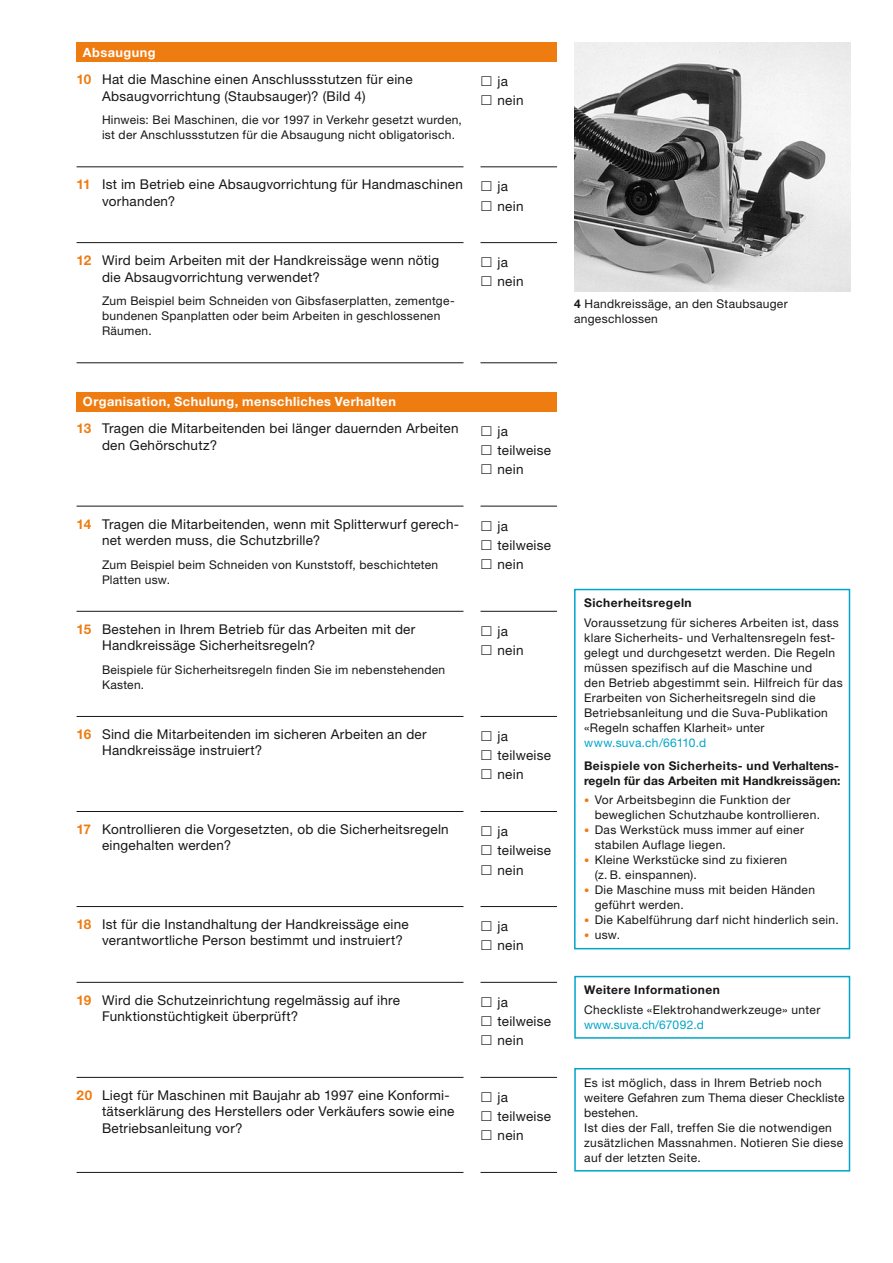
<style>
.page{position:relative;width:893px;height:1263px;background:#fff}
.page>*{position:absolute;margin:0;border:0;box-sizing:border-box;transform-origin:0 0}
.t1{font:13.5px/19.2px "Helvetica Neue LT Std";letter-spacing:.02em;color:#181716}
.t2{font:700 12.75px "Helvetica Neue LT Std";letter-spacing:.035em;color:#fff}
.t3{font:12px/15px "Helvetica Neue LT Std";letter-spacing:.025em;color:#181716}
.t4{font:700 12px/15px "Helvetica Neue LT Std";letter-spacing:.01em;color:#181716}
.t5{font:700 12px "Helvetica Neue LT Std";letter-spacing:.035em;color:#181716}
.t6{font:12px "Helvetica Neue LT Std";letter-spacing:.025em;color:#00a5c8}
.t7{font:12px "Helvetica Neue LT Std";letter-spacing:.005em;color:#00a5c8}
.s1{font-weight:700;color:#ef7c11}
.s2{font-weight:700}
.s3{font-size:10.5px;color:#ef7c11}
</style>
<div class="page">
<img style="left:574px;top:43px;width:276px;height:248px">
<div style="left:77px;top:43px;width:480px;height:19px;background:#ef7c11"></div>
<hr style="left:480px;top:166px;width:77px;height:1px;background:#181716">
<hr style="left:480px;top:242px;width:77px;height:1px;background:#181716">
<hr style="left:480px;top:362px;width:77px;height:1px;background:#181716">
<hr style="left:77px;top:166px;width:386px;height:1px;background:#181716">
<hr style="left:77px;top:242px;width:386px;height:1px;background:#181716">
<hr style="left:77px;top:362px;width:386px;height:1px;background:#181716">
<div style="left:77px;top:392px;width:480px;height:19px;background:#ef7c11"></div>
<hr style="left:480px;top:506px;width:77px;height:1px;background:#181716">
<hr style="left:480px;top:611px;width:77px;height:1px;background:#181716">
<hr style="left:480px;top:716px;width:77px;height:1px;background:#181716">
<hr style="left:480px;top:811px;width:77px;height:1px;background:#181716">
<hr style="left:480px;top:906px;width:77px;height:1px;background:#181716">
<hr style="left:480px;top:982px;width:77px;height:1px;background:#181716">
<hr style="left:480px;top:1077px;width:77px;height:1px;background:#181716">
<hr style="left:480px;top:1172px;width:77px;height:1px;background:#181716">
<hr style="left:77px;top:506px;width:386px;height:1px;background:#181716">
<hr style="left:77px;top:611px;width:386px;height:1px;background:#181716">
<hr style="left:77px;top:716px;width:386px;height:1px;background:#181716">
<hr style="left:77px;top:811px;width:386px;height:1px;background:#181716">
<hr style="left:77px;top:906px;width:386px;height:1px;background:#181716">
<hr style="left:77px;top:982px;width:386px;height:1px;background:#181716">
<hr style="left:77px;top:1077px;width:386px;height:1px;background:#181716">
<hr style="left:77px;top:1172px;width:386px;height:1px;background:#181716">
<div style="left:574px;top:589px;width:276px;height:360px;border:2px solid #00a5c8"></div>
<div style="left:574px;top:1068px;width:276px;height:103px;border:2px solid #00a5c8"></div>
<div style="left:574px;top:976px;width:276px;height:63px;border:2px solid #00a5c8"></div>
<p class="t2" style="left:83px;top:44px;width:74px">Absaugung</p>
<p class="t1" style="left:102px;top:71px;width:312px;line-height:16.5px;text-indent:-26px"><span class="s1">10</span> Hat die Maschine einen Anschlussstutzen für eine<br>Absaugvorrichtung (Staubsauger)? (Bild 4)</p>
<p class="t3" style="left:102px;top:112px;width:361px">Hinweis: Bei Maschinen, die vor 1997 in Verkehr gesetzt wurden, ist der Anschlussstutzen für die Absaugung nicht obligatorisch.</p>
<p class="t1" style="left:497px;top:72px;width:27px">ja nein</p>
<p class="t1" style="left:102px;top:176px;width:362px;line-height:16.5px;text-indent:-26px"><span class="s1">11</span> Ist im Betrieb eine Absaugvorrichtung für Handmaschinen vorhanden?</p>
<p class="t1" style="left:497px;top:177px;width:27px">ja nein</p>
<p class="t1" style="left:102px;top:252px;width:339px;line-height:16.5px;text-indent:-26px"><span class="s1">12</span> Wird beim Arbeiten mit der Handkreissäge wenn nötig die Absaugvorrichtung verwendet?</p>
<p class="t3" style="left:102px;top:293px;width:354px">Zum Beispiel beim Schneiden von Gibsfaserplatten, zementge&shy;bundenen Spanplatten oder beim Arbeiten in geschlossenen<br>Räumen.</p>
<p class="t1" style="left:497px;top:253px;width:27px">ja nein</p>
<p class="t3" style="left:574px;top:297px;width:215px;line-height:14.4px"><span class="s2">4</span> Handkreissäge, an den Staubsauger angeschlossen</p>
<p class="t2" style="left:83px;top:394px;width:314px">Organisation, Schulung, menschliches Verhalten</p>
<p class="t1" style="left:102px;top:420px;width:358px;line-height:16.5px;text-indent:-26px"><span class="s1">13</span> Tragen die Mitarbeitenden bei länger dauernden Arbeiten den Gehörschutz?</p>
<p class="t1" style="left:497px;top:421px;width:55px">ja teilweise nein</p>
<p class="t1" style="left:102px;top:515px;width:359px;line-height:16.5px;text-indent:-26px"><span class="s1">14</span> Tragen die Mitarbeitenden, wenn mit Splitterwurf gerech&shy;net werden muss, die Schutzbrille?</p>
<p class="t3" style="left:102px;top:557px;width:338px">Zum Beispiel beim Schneiden von Kunststoff, beschichteten<br>Platten usw.</p>
<p class="t1" style="left:102px;top:620px;width:315px;line-height:16.5px;text-indent:-26px"><span class="s1">15</span> Bestehen in Ihrem Betrieb für das Arbeiten mit der<br>Handkreissäge Sicherheitsregeln?</p>
<p class="t3" style="left:102px;top:662px;width:345px">Beispiele für Sicherheitsregeln finden Sie im nebenstehenden<br>Kasten.</p>
<p class="t1" style="left:497px;top:516px;width:55px">ja teilweise nein</p>
<p class="t1" style="left:497px;top:621px;width:27px">ja nein</p>
<p class="t1" style="left:102px;top:726px;width:326px;line-height:16.5px;text-indent:-26px"><span class="s1">16</span> Sind die Mitarbeitenden im sicheren Arbeiten an der<br>Handkreissäge instruiert?</p>
<p class="t1" style="left:497px;top:726px;width:55px">ja teilweise nein</p>
<p class="t1" style="left:102px;top:821px;width:348px;line-height:16.5px;text-indent:-26px"><span class="s1">17</span> Kontrollieren die Vorgesetzten, ob die Sicherheitsregeln eingehalten werden?</p>
<p class="t1" style="left:497px;top:821px;width:55px">ja teilweise nein</p>
<p class="t1" style="left:102px;top:916px;width:308px;line-height:16.5px;text-indent:-26px"><span class="s1">18</span> Ist für die Instandhaltung der Handkreissäge eine verantwortliche Person bestimmt und instruiert?</p>
<p class="t1" style="left:498px;top:916px;width:27px">ja nein</p>
<p class="t1" style="left:102px;top:991px;width:300px;line-height:16.5px;text-indent:-26px"><span class="s1">19</span> Wird die Schutzeinrichtung regelmässig auf ihre<br>Funktionstüchtigkeit überprüft?</p>
<p class="t1" style="left:498px;top:992px;width:55px">ja teilweise nein</p>
<p class="t1" style="left:102px;top:1086px;width:354px;line-height:16.5px;text-indent:-26px"><span class="s1">20</span> Liegt für Maschinen mit Baujahr ab 1997 eine Konformi&shy;tätserklärung des Herstellers oder Verkäufers sowie eine<br>Betriebsanleitung vor?</p>
<p class="t1" style="left:498px;top:1087px;width:55px">ja teilweise nein</p>
<p class="t5" style="left:584px;top:596px;width:109px">Sicherheitsregeln</p>
<p class="t3" style="left:584px;top:615px;width:260px">Voraussetzung für sicheres Arbeiten ist, dass klare Sicherheits- und Verhaltensregeln fest&shy;gelegt und durchgesetzt werden. Die Regeln müssen spezifisch auf die Maschine und<br>den Betrieb abgestimmt sein. Hilfreich für das Erarbeiten von Sicherheitsregeln sind die Betriebsanleitung und die Suva-Publikation «Regeln schaffen Klarheit» unter</p>
<p class="t6" style="left:584px;top:735px;width:124px">www.suva.ch/66110.d</p>
<p class="t4" style="left:584px;top:758px;width:258px">Beispiele von Sicherheits- und Verhaltens&shy;regeln für das Arbeiten mit Handkreissägen:</p>
<p class="t3" style="left:595px;top:792px;width:227px;text-indent:-11px"><span class="s3">•</span> Vor Arbeitsbeginn die Funktion der beweglichen Schutzhaube kontrollieren.</p>
<p class="t3" style="left:595px;top:822px;width:211px;text-indent:-11px"><span class="s3">•</span> Das Werkstück muss immer auf einer stabilen Auflage liegen.</p>
<p class="t3" style="left:595px;top:852px;width:194px;text-indent:-11px"><span class="s3">•</span> Kleine Werkstücke sind zu fixieren (z. B. einspannen).</p>
<p class="t3" style="left:595px;top:882px;width:222px;text-indent:-11px"><span class="s3">•</span> Die Maschine muss mit beiden Händen geführt werden.</p>
<p class="t3" style="left:584px;top:912px;width:256px"><span class="s3">•</span> Die Kabelführung darf nicht hinderlich sein.</p>
<p class="t3" style="left:584px;top:927px;width:38px"><span class="s3">•</span> usw.</p>
<p class="t5" style="left:584px;top:983px;width:137px">Weitere Informationen</p>
<p class="t3" style="left:584px;top:1002px;width:238px">Checkliste «Elektrohandwerkzeuge» unter</p>
<p class="t7" style="left:584px;top:1017px;width:121px">www.suva.ch/67092.d</p>
<p class="t3" style="left:584px;top:1074px;width:262px">Es ist möglich, dass in Ihrem Betrieb noch weitere Gefahren zum Thema dieser Checkliste bestehen.<br>Ist dies der Fall, treffen Sie die notwendigen zusätzlichen Massnahmen. Notieren Sie diese auf der letzten Seite.</p>
</div>
